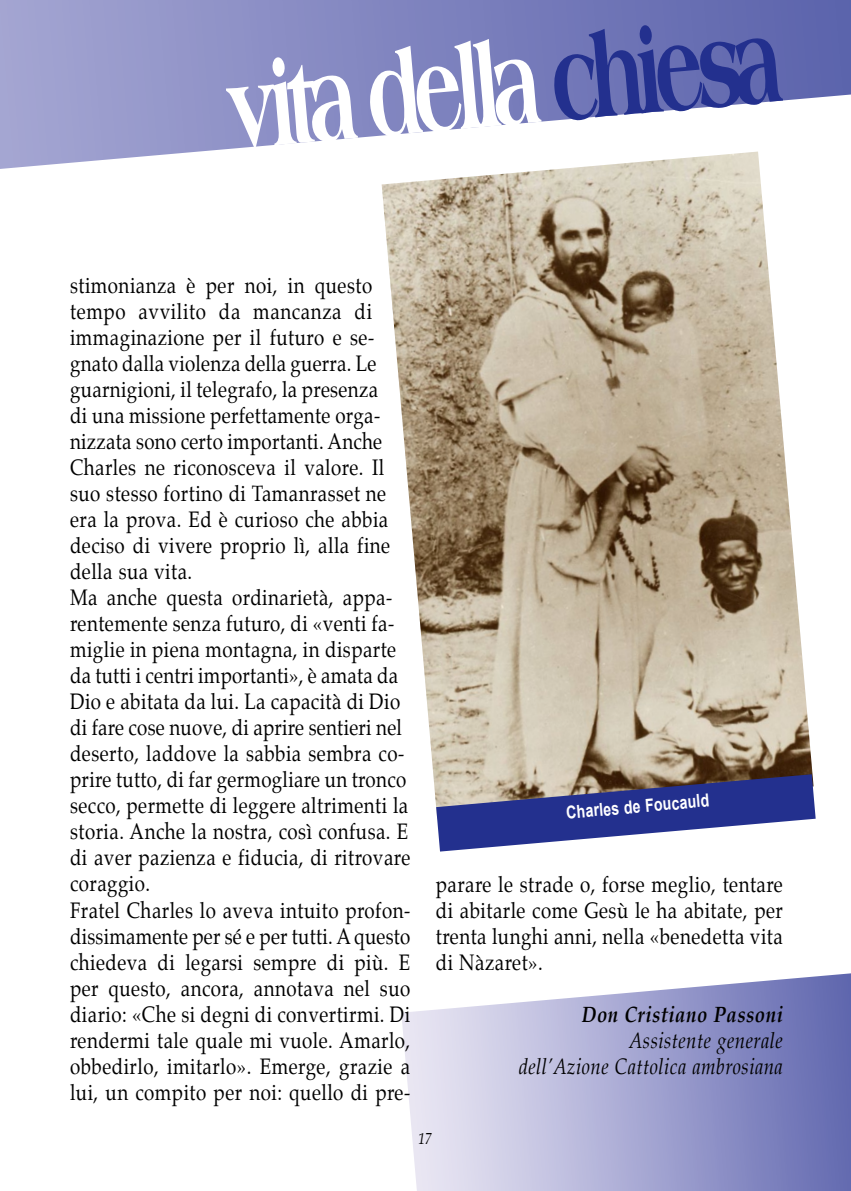
<style>
.page{position:relative;width:851px;height:1191px;background:#fff}
.page>*{position:absolute;margin:0;border:0;box-sizing:border-box;transform-origin:0 0}
.t1{font:22px/26px "Palatino";letter-spacing:.025em;color:#000;scale:.85 1}
.t2{font:italic 22px/26px "Palatino";letter-spacing:.025em;color:#000;text-align:right;scale:.85 1}
.t3{font:italic 700 22px "Palatino";letter-spacing:.025em;color:#000;scale:.85 1}
.t4{font:700 18px "Arial";color:#fff;scale:.79 1}
.t5{font:italic 16px "Palatino";color:#000;scale:.85 1}
</style>
<div class="page">
<svg style="left:0;top:0;width:850px;height:169px"></svg>
<svg style="left:552px;top:25px;width:231px;height:96px;background:#6068ae"></svg>
<svg style="left:226px;top:39px;width:315px;height:109px"></svg>
<svg style="left:401px;top:973px;width:449px;height:218px;background:#afb0d6"></svg>
<img style="left:381px;top:151px;width:432px;height:653px">
<svg style="left:436px;top:774px;width:379px;height:77px"></svg>
<p class="t1" style="left:70px;top:274px;width:402px">stimonianza è per noi, in questo tempo avvilito da mancanza di immaginazione per il futuro e se&shy;gnato dalla violenza della guerra. Le guarnigioni, il telegrafo, la presenza<br>di una missione perfettamente orga&shy;nizzata sono certo importanti. Anche Charles ne riconosceva il valore. Il suo stesso fortino di Tamanrasset ne era la prova. Ed è curioso che abbia deciso di vivere proprio lì, alla fine della sua vita.<br>Ma anche questa ordinarietà, appa&shy;rentemente senza futuro, di «venti fa&shy;miglie in piena montagna, in disparte da tutti i centri importanti», è amata da Dio e abitata da lui. La capacità di Dio di fare cose nuove, di aprire sentieri nel deserto, laddove la sabbia sembra co&shy;prire tutto, di far germogliare un tronco secco, permette di leggere altrimenti la storia. Anche la nostra, così confusa. E di aver pazienza e fiducia, di ritrovare coraggio.<br>Fratel Charles lo aveva intuito profon&shy;dissimamente per sé e per tutti. A questo chiedeva di legarsi sempre di più. E per questo, ancora, annotava nel suo diario: «Che si degni di convertirmi. Di rendermi tale quale mi vuole. Amarlo, obbedirlo, imitarlo». Emerge, grazie a lui, un compito per noi: quello di pre-</p>
<p class="t4" style="left:565px;top:802px;width:183px;rotate:-5deg">Charles de Foucauld</p>
<p class="t1" style="left:436px;top:873px;width:410px;text-align:justify">parare le strade o, forse meglio, tentare di abitarle come Gesù le ha abitate, per trenta lunghi anni, nella «benedetta vita di Nàzaret».</p>
<p class="t3" style="left:582px;top:1000px;width:238px">Don Cristiano Passoni</p>
<p class="t2" style="left:518px;top:1029px;width:312px">Assistente generale<br>dell’Azione Cattolica ambrosiana</p>
<p class="t5" style="left:418px;top:1128px;width:17px">17</p>
</div>
